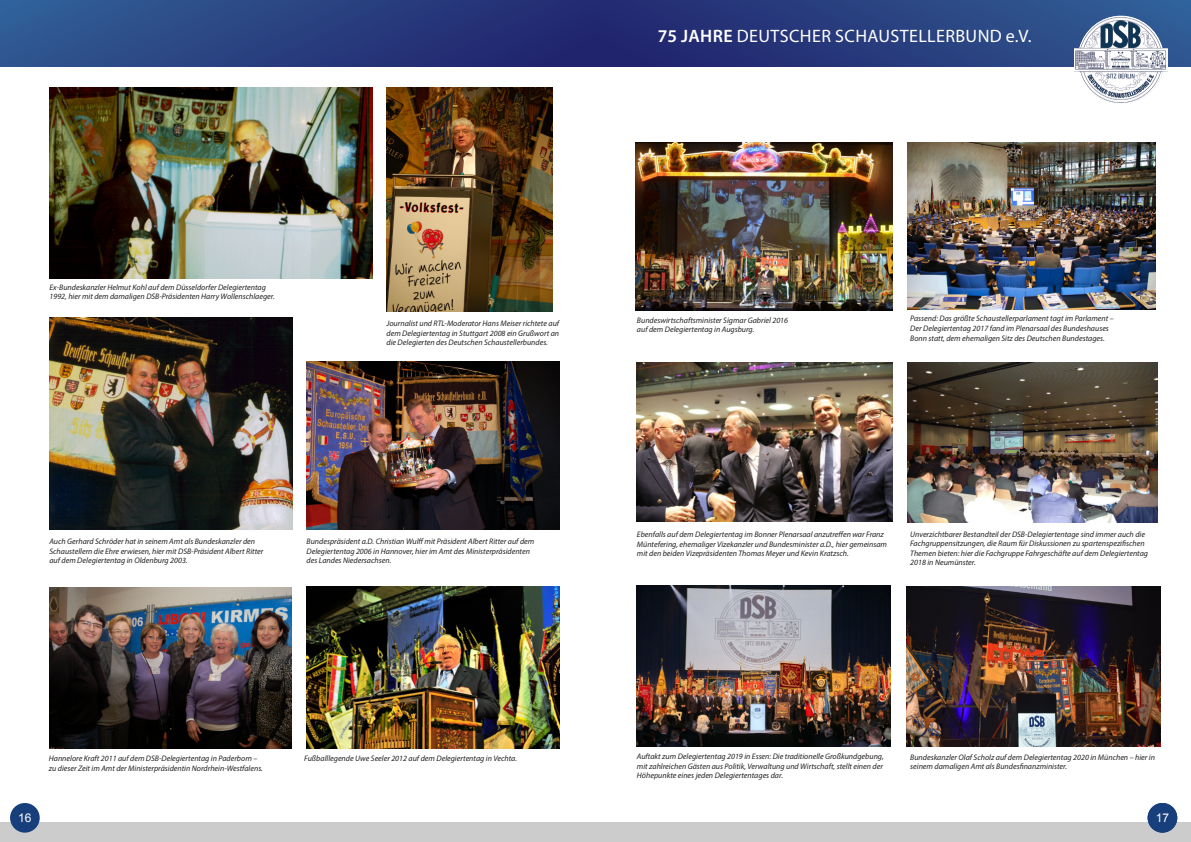
<style>
.page{position:relative;width:1191px;height:842px;background:#fff}
.page>*{position:absolute;margin:0;border:0;box-sizing:border-box;transform-origin:0 0}
.t1{font:18px "Myriad Pro";letter-spacing:.02em;color:#fff}
.t2{font:12px "Arial";color:#fff}
.t3{font:italic 8px/9.6px "Myriad Pro";color:#231f20}
.s1{font-weight:600}
</style>
<div class="page">
<img style="left:908px;top:143px;width:247px;height:166px">
<div style="left:0;top:822px;width:1191px;height:20px;background:#cccccd"></div>
<div style="left:1147px;top:803px;width:30px;height:30px;background:#173f7c;border-radius:50%"></div>
<div style="left:10px;top:803px;width:30px;height:30px;background:#173f7c;border-radius:50%"></div>
<img style="left:0;top:0;width:1191px;height:66px">
<svg style="left:1074px;top:16px;width:93px;height:57px"></svg>
<img style="left:1079px;top:16px;width:83px;height:87px">
<img style="left:906px;top:586px;width:254px;height:160px">
<img style="left:635px;top:143px;width:257px;height:168px">
<img style="left:637px;top:362px;width:255px;height:160px">
<img style="left:908px;top:362px;width:249px;height:161px">
<img style="left:637px;top:585px;width:253px;height:161px">
<img style="left:386px;top:87px;width:167px;height:225px">
<img style="left:49px;top:587px;width:242px;height:162px">
<img style="left:49px;top:87px;width:324px;height:191px">
<img style="left:49px;top:317px;width:243px;height:212px">
<img style="left:306px;top:361px;width:253px;height:168px">
<img style="left:306px;top:586px;width:253px;height:163px">
<h1 class="t1" style="left:657px;top:28px;width:375px"><span class="s1">75 JAHRE</span> DEUTSCHER SCHAUSTELLERBUND e.V.</h1>
<p class="t3" style="left:49px;top:283px;width:227px">Ex-Bundeskanzler Helmut Kohl auf dem Düsseldorfer Delegiertentag<br>1992, hier mit dem damaligen DSB-Präsidenten Harry Wollenschlaeger.</p>
<p class="t3" style="left:386px;top:319px;width:174px;text-align:justify">Journalist und RTL-Moderator Hans Meiser richtete auf dem Delegiertentag in Stuttgart 2008 ein Grußwort an die Delegierten des Deutschen Schaustellerbundes.</p>
<p class="t3" style="left:49px;top:537px;width:215px">Auch Gerhard Schröder hat in seinem Amt als Bundeskanzler den<br>Schaustellern die Ehre erwiesen, hier mit DSB-Präsident Albert Ritter auf dem Delegiertentag in Oldenburg 2003.</p>
<p class="t3" style="left:306px;top:537px;width:229px">Bundespräsident a.D. Christian Wulff mit Präsident Albert Ritter auf dem<br>Delegiertentag 2006 in Hannover, hier im Amt des Ministerpräsidenten des Landes Niedersachsen.</p>
<p class="t3" style="left:49px;top:754px;width:216px">Hannelore Kraft 2011 auf dem DSB-Delegiertentag in Paderborn – zu dieser Zeit im Amt der Ministerpräsidentin Nordrhein-Westfalens.</p>
<p class="t3" style="left:304px;top:754px;width:214px">Fußballlegende Uwe Seeler 2012 auf dem Delegiertentag in Vechta.</p>
<p class="t3" style="left:637px;top:316px;width:153px">Bundeswirtschaftsminister Sigmar Gabriel 2016 auf dem Delegiertentag in Augsburg.</p>
<p class="t3" style="left:910px;top:314px;width:205px">Passend: Das größte Schaustellerparlament tagt im Parlament –<br>Der Delegiertentag 2017 fand im Plenarsaal des Bundeshauses<br>Bonn statt, dem ehemaligen Sitz des Deutschen Bundestages.</p>
<p class="t3" style="left:637px;top:530px;width:252px">Ebenfalls auf dem Delegiertentag im Bonner Plenarsaal anzutreffen war Franz<br>Müntefering, ehemaliger Vizekanzler und Bundesminister a.D., hier gemeinsam mit den beiden Vizepräsidenten Thomas Meyer und Kevin Kratzsch.</p>
<p class="t3" style="left:910px;top:530px;width:239px">Unverzichtbarer Bestandteil der DSB-Delegiertentage sind immer auch die Fachgruppensitzungen, die Raum für Diskussionen zu spartenspezifischen Themen bieten: hier die Fachgruppe Fahrgeschäfte auf dem Delegiertentag 2018 in Neumünster.</p>
<p class="t3" style="left:637px;top:752px;width:248px;text-align:justify">Auftakt zum Delegiertentag 2019 in Essen: Die traditionelle Großkundgebung, mit zahlreichen Gästen aus Politik, Verwaltung und Wirtschaft, stellt einen der Höhepunkte eines jeden Delegiertentages dar.</p>
<p class="t3" style="left:910px;top:753px;width:246px">Bundeskanzler Olaf Scholz auf dem Delegiertentag 2020 in München – hier in seinem damaligen Amt als Bundesfinanzminister.</p>
<h2 class="t2" style="left:18px;top:813px;width:15px">16</h2>
<h2 class="t2" style="left:1155px;top:813px;width:15px">17</h2>
</div>
